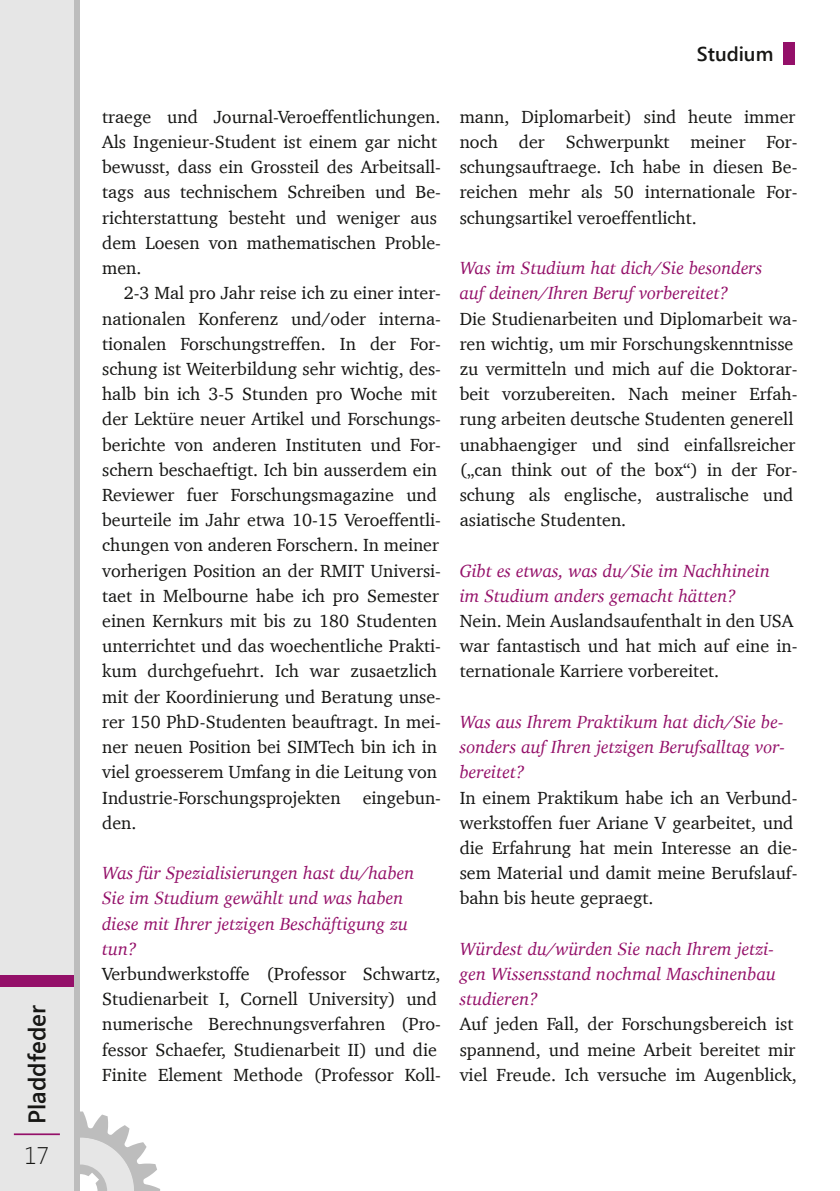
<style>
.page{position:relative;width:840px;height:1191px;background:#fff}
.page>*{position:absolute;margin:0;border:0;box-sizing:border-box;transform-origin:0 0}
.t1{font:600 24px "Segoe UI";color:#161614}
.t2{font:300 24px "Segoe UI";color:#161614}
.t3{font:600 20px "Segoe UI";color:#161614}
.t4{font:18px/25.2px "Charter";color:#161614}
.t5{font:italic 18px/25.2px "Charter";color:#941069}
</style>
<div class="page">
<svg style="left:79px;top:1111px;width:81px;height:80px"></svg>
<div style="left:62px;top:0;width:17px;height:1191px;background:#bdbdbd"></div>
<div style="left:0;top:0;width:74px;height:1191px;background:#e6e6e6"></div>
<div style="left:0;top:975px;width:74px;height:11px;background:#941069"></div>
<hr style="left:14px;top:1133px;width:46px;height:2px;background:#941069">
<div style="left:782px;top:43px;width:12px;height:22px;background:#941069"></div>
<h1 class="t1" style="left:27px;top:1124px;width:120px;rotate:-90deg">Pladdfeder</h1>
<h1 class="t2" style="left:25px;top:1141px;width:26px">17</h1>
<p class="t3" style="left:696px;top:46px;width:78px">Studium</p>
<p class="t4" style="left:102px;top:105px;width:340px">traege und Journal-Veroeffentlichungen.<br>Als Ingenieur-Student ist einem gar nicht bewusst, dass ein Grossteil des Arbeitsall&shy;tags aus technischem Schreiben und Be&shy;richterstattung besteht und weniger aus dem Loesen von mathematischen Proble&shy;men.</p>
<p class="t4" style="left:102px;top:282px;width:340px;text-indent:22px">2-3 Mal pro Jahr reise ich zu einer inter&shy;nationalen Konferenz und/oder interna&shy;tionalen Forschungstreffen. In der For&shy;schung ist Weiterbildung sehr wichtig, des&shy;halb bin ich 3-5 Stunden pro Woche mit der Lektüre neuer Artikel und Forschungs&shy;berichte von anderen Instituten und For&shy;schern beschaeftigt. Ich bin ausserdem ein Reviewer fuer Forschungsmagazine und beurteile im Jahr etwa 10-15 Veroeffentli&shy;chungen von anderen Forschern. In meiner vorherigen Position an der RMIT Universi&shy;taet in Melbourne habe ich pro Semester einen Kernkurs mit bis zu 180 Studenten unterrichtet und das woechentliche Prakti&shy;kum durchgefuehrt. Ich war zusaetzlich mit der Koordinierung und Beratung unse&shy;rer 150 PhD-Studenten beauftragt. In mei&shy;ner neuen Position bei SIMTech bin ich in viel groesserem Umfang in die Leitung von Industrie-Forschungsprojekten eingebun&shy;den.</p>
<p class="t5" style="left:102px;top:862px;width:314px">Was für Spezialisierungen hast du/haben<br>Sie im Studium gewählt und was haben diese mit Ihrer jetzigen Beschäftigung zu tun?</p>
<p class="t4" style="left:102px;top:962px;width:340px">Verbundwerkstoffe (Professor Schwartz, Studienarbeit I, Cornell University) und numerische Berechnungsverfahren (Pro&shy;fessor Schaefer, Studienarbeit II) und die Finite Element Methode (Professor Koll-</p>
<p class="t4" style="left:459px;top:105px;width:339px;text-align:justify">mann, Diplomarbeit) sind heute immer noch der Schwerpunkt meiner For&shy;schungsauftraege. Ich habe in diesen Be&shy;reichen mehr als 50 internationale For&shy;schungsartikel veroeffentlicht.</p>
<p class="t5" style="left:459px;top:257px;width:304px">Was im Studium hat dich/Sie besonders auf deinen/Ihren Beruf vorbereitet?</p>
<p class="t4" style="left:459px;top:307px;width:339px">Die Studienarbeiten und Diplomarbeit wa&shy;ren wichtig, um mir Forschungskenntnisse zu vermitteln und mich auf die Doktorar&shy;beit vorzubereiten. Nach meiner Erfah&shy;rung arbeiten deutsche Studenten generell unabhaengiger und sind einfallsreicher („can think out of the box“) in der For&shy;schung als englische, australische und asiatische Studenten.</p>
<p class="t5" style="left:459px;top:559px;width:312px">Gibt es etwas, was du/Sie im Nachhinein im Studium anders gemacht hätten?</p>
<p class="t4" style="left:459px;top:609px;width:339px">Nein. Mein Auslandsaufenthalt in den USA war fantastisch und hat mich auf eine in&shy;ternationale Karriere vorbereitet.</p>
<p class="t5" style="left:459px;top:710px;width:327px;text-align:justify">Was aus Ihrem Praktikum hat dich/Sie be&shy;sonders auf Ihren jetzigen Berufsalltag vor&shy;bereitet?</p>
<p class="t4" style="left:459px;top:786px;width:339px">In einem Praktikum habe ich an Verbund&shy;werkstoffen fuer Ariane V gearbeitet, und die Erfahrung hat mein Interesse an die&shy;sem Material und damit meine Berufslauf&shy;bahn bis heute gepraegt.</p>
<p class="t5" style="left:459px;top:937px;width:318px;text-align:justify">Würdest du/würden Sie nach Ihrem jetzi&shy;gen Wissensstand nochmal Maschinenbau studieren?</p>
<p class="t4" style="left:459px;top:1013px;width:338px">Auf jeden Fall, der Forschungsbereich ist spannend, und meine Arbeit bereitet mir viel Freude. Ich versuche im Augenblick,</p>
</div>
